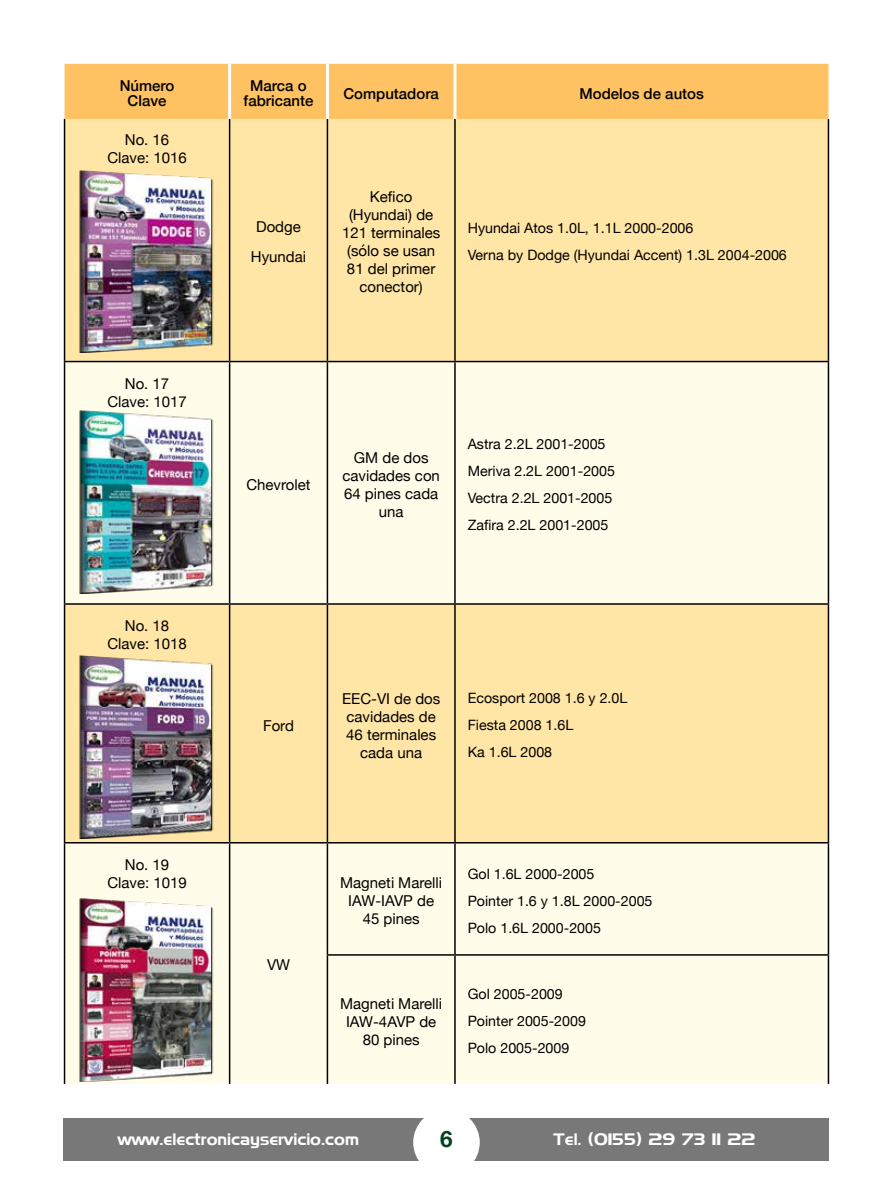
<style>
.page{position:relative;width:893px;height:1191px;background:#fff}
.page>*{position:absolute;margin:0;border:0;box-sizing:border-box;transform-origin:0 0}
.t1{font:700 22.5px "Helvetica Neue";color:#00451e}
.t2{font:16.5px "Denmark";color:#fff}
.t3{font:15px/18px "Helvetica Neue";color:#000;text-align:center}
.t4{font:500 15px/15px "Helvetica Neue";color:#000;text-align:center}
.t5{font:14.25px/27px "Helvetica Neue";color:#000}
</style>
<div class="page">
<div style="left:64px;top:1118px;width:765px;height:43px;background:#787878"></div>
<div style="left:413px;top:1109px;width:67px;height:66px;background:#fff;border-radius:50%"></div>
<div style="left:65px;top:64px;width:763px;height:55px;background:#fec262"></div>
<div style="left:65px;top:119px;width:763px;height:242px;background:#ffe5a6"></div>
<div style="left:65px;top:362px;width:763px;height:241px;background:#fffde9"></div>
<div style="left:65px;top:605px;width:763px;height:237px;background:#ffe5a6"></div>
<div style="left:65px;top:843px;width:763px;height:241px;background:#fffde9"></div>
<hr style="left:64px;top:119px;width:1px;height:242px;background:#000">
<hr style="left:229px;top:119px;width:1px;height:242px;background:#000">
<hr style="left:327px;top:119px;width:1px;height:242px;background:#000">
<hr style="left:454px;top:119px;width:2px;height:242px;background:#000">
<hr style="left:828px;top:119px;width:1px;height:242px;background:#000">
<hr style="left:64px;top:361px;width:166px;height:1px;background:#000">
<hr style="left:64px;top:362px;width:1px;height:241px;background:#000">
<hr style="left:230px;top:361px;width:97px;height:1px;background:#000">
<hr style="left:229px;top:362px;width:1px;height:241px;background:#000">
<hr style="left:327px;top:361px;width:128px;height:1px;background:#000">
<hr style="left:327px;top:362px;width:1px;height:241px;background:#000">
<hr style="left:455px;top:361px;width:374px;height:1px;background:#000">
<hr style="left:454px;top:362px;width:2px;height:241px;background:#000">
<hr style="left:828px;top:362px;width:1px;height:241px;background:#000">
<hr style="left:64px;top:603px;width:166px;height:2px;background:#000">
<hr style="left:64px;top:605px;width:1px;height:237px;background:#000">
<hr style="left:230px;top:603px;width:97px;height:2px;background:#000">
<hr style="left:229px;top:605px;width:1px;height:237px;background:#000">
<hr style="left:327px;top:603px;width:128px;height:2px;background:#000">
<hr style="left:327px;top:605px;width:1px;height:237px;background:#000">
<hr style="left:455px;top:603px;width:374px;height:2px;background:#000">
<hr style="left:454px;top:605px;width:2px;height:237px;background:#000">
<hr style="left:828px;top:605px;width:1px;height:237px;background:#000">
<hr style="left:64px;top:842px;width:166px;height:1px;background:#000">
<hr style="left:64px;top:843px;width:1px;height:112px;background:#000">
<hr style="left:230px;top:842px;width:97px;height:1px;background:#000">
<hr style="left:229px;top:843px;width:1px;height:112px;background:#000">
<hr style="left:327px;top:842px;width:128px;height:1px;background:#000">
<hr style="left:327px;top:843px;width:1px;height:111px;background:#000">
<hr style="left:455px;top:842px;width:374px;height:1px;background:#000">
<hr style="left:454px;top:843px;width:2px;height:111px;background:#000">
<hr style="left:828px;top:843px;width:1px;height:111px;background:#000">
<hr style="left:64px;top:955px;width:1px;height:129px;background:#000">
<hr style="left:229px;top:955px;width:1px;height:129px;background:#000">
<hr style="left:327px;top:954px;width:128px;height:1px;background:#000">
<hr style="left:327px;top:955px;width:1px;height:129px;background:#000">
<hr style="left:455px;top:954px;width:374px;height:1px;background:#000">
<hr style="left:454px;top:955px;width:2px;height:129px;background:#000">
<hr style="left:828px;top:955px;width:1px;height:129px;background:#000">
<hr style="left:228px;top:64px;width:3px;height:55px;background:#fff">
<hr style="left:326px;top:64px;width:3px;height:55px;background:#fff">
<hr style="left:453px;top:64px;width:3px;height:55px;background:#fff">
<img style="left:76px;top:170px;width:145px;height:183px">
<img style="left:76px;top:410px;width:145px;height:183px">
<img style="left:76px;top:655px;width:145px;height:183px">
<img style="left:76px;top:899px;width:145px;height:182px">
<p class="t4" style="left:120px;top:77px;width:56px">Número<br>Clave</p>
<p class="t4" style="left:244px;top:77px;width:71px">Marca o fabricante</p>
<p class="t4" style="left:343px;top:85px;width:97px">Computadora</p>
<p class="t4" style="left:579px;top:85px;width:126px">Modelos de autos</p>
<p class="t3" style="left:107px;top:131px;width:81px">No. 16<br>Clave: 1016</p>
<p class="t3" style="left:107px;top:375px;width:81px">No. 17<br>Clave: 1017</p>
<p class="t3" style="left:107px;top:617px;width:81px">No. 18<br>Clave: 1018</p>
<p class="t3" style="left:107px;top:856px;width:81px">No. 19<br>Clave: 1019</p>
<p class="t3" style="left:251px;top:212px;width:57px;line-height:30px">Dodge<br>Hyundai</p>
<p class="t3" style="left:342px;top:188px;width:100px">Kefico (Hyundai) de<br>121 terminales (sólo se usan<br>81 del primer conector)</p>
<p class="t5" style="left:468px;top:215px;width:321px">Hyundai Atos 1.0L, 1.1L 2000-2006<br>Verna by Dodge (Hyundai Accent) 1.3L 2004-2006</p>
<p class="t3" style="left:246px;top:476px;width:66px">Chevrolet</p>
<p class="t3" style="left:342px;top:449px;width:99px">GM de dos cavidades con<br>64 pines cada una</p>
<p class="t5" style="left:468px;top:431px;width:149px">Astra 2.2L 2001-2005<br>Meriva 2.2L 2001-2005<br>Vectra 2.2L 2001-2005<br>Zafira 2.2L 2001-2005</p>
<p class="t3" style="left:263px;top:717px;width:32px">Ford</p>
<p class="t3" style="left:267px;top:957px;width:25px">VW</p>
<p class="t3" style="left:342px;top:690px;width:100px">EEC-VI de dos cavidades de<br>46 terminales cada una</p>
<p class="t5" style="left:468px;top:685px;width:161px">Ecosport 2008 1.6 y 2.0L<br>Fiesta 2008 1.6L<br>Ka 1.6L 2008</p>
<p class="t3" style="left:340px;top:874px;width:104px">Magneti Marelli<br>IAW-IAVP de<br>45 pines</p>
<p class="t5" style="left:468px;top:861px;width:186px">Gol 1.6L 2000-2005<br>Pointer 1.6 y 1.8L 2000-2005<br>Polo 1.6L 2000-2005</p>
<p class="t3" style="left:340px;top:995px;width:104px">Magneti Marelli<br>IAW-4AVP de<br>80 pines</p>
<p class="t5" style="left:468px;top:981px;width:120px">Gol 2005-2009<br>Pointer 2005-2009<br>Polo 2005-2009</p>
<p class="t2" style="left:118px;top:1129px;width:243px">www.electronicayservicio.com</p>
<h1 class="t1" style="left:440px;top:1121px;width:14px">6</h1>
<p class="t2" style="left:554px;top:1129px;width:203px">Tel. (0155) 29 73 11 22</p>
</div>
